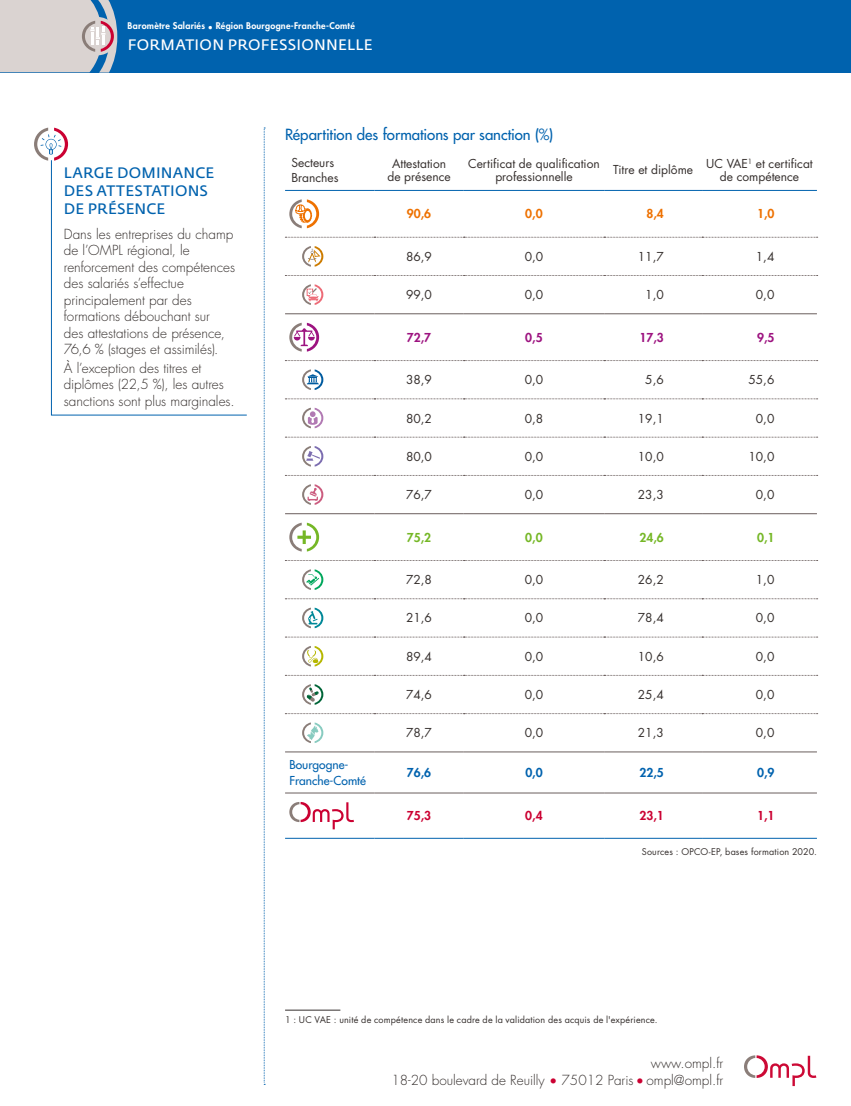
<style>
.page{position:relative;width:851px;height:1106px;background:#fff}
.page>*{position:absolute;margin:0;border:0;box-sizing:border-box;transform-origin:0 0}
.t1{font:15px/18px "Fedra Sans Std";letter-spacing:.01em;color:#0062ae}
.t2{font:500 15px "Futura Std";letter-spacing:-.005em;color:#0062ae}
.t3{font:15px "Fedra Sans Std";letter-spacing:.025em;color:#fff}
.t4{font:300 13.5px/16.5px "Futura Std";color:#352f2d}
.t5{font:12px/13.5px "Futura Std";color:#352f2d;text-align:center}
.t6{font:500 12px/15px "Futura Std";color:#0062ae}
.t7{font:800 12px "Futura Std";color:#9d1380}
.t8{font:800 12px "Futura Std";color:#75b726}
.t9{font:800 12px "Futura Std";color:#0062ae}
.t10{font:800 12px "Futura Std";color:#cb0132}
.t11{font:800 12px "Futura Std";color:#ee7100}
.t12{font:9px "Futura Std";letter-spacing:.02em;color:#352f2d}
.t13{font:800 9px "Futura Std";letter-spacing:.025em;color:#fff}
.s1{color:#cb0132}
</style>
<div class="page">
<div style="left:0;top:0;width:850px;height:72px;background:#0062ae"></div>
<svg style="left:264px;top:128px;width:1px;height:957px"></svg>
<svg style="left:34px;top:128px;width:34px;height:33px"></svg>
<svg style="left:51px;top:159px;width:196px;height:257px"></svg>
<svg style="left:744px;top:1055px;width:72px;height:31px"></svg>
<svg style="left:0;top:0;width:117px;height:73px"></svg>
<hr style="left:285px;top:1009px;width:55px;height:1px;background:#352f2d">
<hr style="left:285px;top:751px;width:89px;height:1px;background:#6a5e5d">
<hr style="left:374px;top:751px;width:89px;height:1px;background:#6a5e5d">
<hr style="left:463px;top:751px;width:141px;height:1px;background:#6a5e5d">
<hr style="left:604px;top:751px;width:98px;height:1px;background:#6a5e5d">
<hr style="left:702px;top:751px;width:114px;height:1px;background:#6a5e5d">
<hr style="left:374px;top:513px;width:89px;height:1px;background:#6a5e5d">
<hr style="left:463px;top:513px;width:141px;height:1px;background:#6a5e5d">
<hr style="left:604px;top:513px;width:98px;height:1px;background:#6a5e5d">
<hr style="left:702px;top:513px;width:114px;height:1px;background:#6a5e5d">
<hr style="left:374px;top:313px;width:89px;height:1px;background:#6a5e5d">
<hr style="left:463px;top:313px;width:141px;height:1px;background:#6a5e5d">
<hr style="left:604px;top:313px;width:98px;height:1px;background:#6a5e5d">
<hr style="left:702px;top:313px;width:114px;height:1px;background:#6a5e5d">
<hr style="left:285px;top:792px;width:89px;height:1px;background:#6a5e5d">
<hr style="left:374px;top:792px;width:89px;height:1px;background:#6a5e5d">
<hr style="left:463px;top:792px;width:141px;height:1px;background:#6a5e5d">
<hr style="left:604px;top:792px;width:98px;height:1px;background:#6a5e5d">
<hr style="left:702px;top:792px;width:114px;height:1px;background:#6a5e5d">
<hr style="left:285px;top:190px;width:89px;height:1px;background:#0062ae">
<svg style="left:285px;top:237px;width:532px;height:1px"></svg>
<svg style="left:285px;top:275px;width:532px;height:1px"></svg>
<svg style="left:285px;top:360px;width:532px;height:1px"></svg>
<svg style="left:285px;top:398px;width:532px;height:1px"></svg>
<svg style="left:285px;top:475px;width:532px;height:1px"></svg>
<svg style="left:285px;top:560px;width:532px;height:1px"></svg>
<svg style="left:285px;top:598px;width:532px;height:1px"></svg>
<svg style="left:285px;top:675px;width:532px;height:1px"></svg>
<hr style="left:285px;top:313px;width:89px;height:1px;background:#6a5e5d">
<hr style="left:285px;top:513px;width:89px;height:1px;background:#6a5e5d">
<hr style="left:285px;top:838px;width:89px;height:1px;background:#0062ae">
<hr style="left:374px;top:838px;width:89px;height:1px;background:#0062ae">
<hr style="left:463px;top:838px;width:141px;height:1px;background:#0062ae">
<hr style="left:604px;top:838px;width:98px;height:1px;background:#0062ae">
<hr style="left:702px;top:838px;width:114px;height:1px;background:#0062ae">
<hr style="left:374px;top:190px;width:89px;height:1px;background:#0062ae">
<hr style="left:463px;top:190px;width:141px;height:1px;background:#0062ae">
<hr style="left:604px;top:190px;width:98px;height:1px;background:#0062ae">
<hr style="left:702px;top:190px;width:114px;height:1px;background:#0062ae">
<svg style="left:285px;top:637px;width:532px;height:1px"></svg>
<svg style="left:285px;top:437px;width:532px;height:1px"></svg>
<svg style="left:285px;top:713px;width:532px;height:1px"></svg>
<svg style="left:289px;top:199px;width:30px;height:29px"></svg>
<svg style="left:302px;top:246px;width:21px;height:21px"></svg>
<svg style="left:302px;top:284px;width:21px;height:21px"></svg>
<svg style="left:289px;top:323px;width:30px;height:28px"></svg>
<svg style="left:302px;top:369px;width:21px;height:21px"></svg>
<svg style="left:302px;top:408px;width:21px;height:20px"></svg>
<svg style="left:302px;top:446px;width:21px;height:20px"></svg>
<svg style="left:302px;top:484px;width:21px;height:21px"></svg>
<svg style="left:289px;top:522px;width:30px;height:29px"></svg>
<svg style="left:302px;top:569px;width:21px;height:21px"></svg>
<svg style="left:302px;top:607px;width:21px;height:21px"></svg>
<svg style="left:302px;top:646px;width:21px;height:20px"></svg>
<svg style="left:302px;top:684px;width:21px;height:21px"></svg>
<svg style="left:302px;top:722px;width:21px;height:21px"></svg>
<svg style="left:289px;top:802px;width:65px;height:27px"></svg>
<p class="t13" style="left:128px;top:20px;width:229px">Baromètre Salariés • Région Bourgogne-Franche-Comté</p>
<p class="t3" style="left:128px;top:35px;width:246px">FORMATION PROFESSIONNELLE</p>
<p class="t1" style="left:64px;top:163px;width:152px">LARGE DOMINANCE<br>DES ATTESTATIONS<br>DE PRÉSENCE</p>
<p class="t4" style="left:64px;top:226px;width:173px">Dans les entreprises du champ de l’OMPL régional, le renforcement des compétences des salariés s’effectue principalement par des formations débouchant sur<br>des attestations de présence,<br>76,6 % (stages et assimilés).</p>
<p class="t4" style="left:64px;top:360px;width:172px">À l’exception des titres et diplômes (22,5 %), les autres sanctions sont plus marginales.</p>
<p class="t2" style="left:285px;top:125px;width:270px">Répartition des formations par sanction (%)</p>
<p class="t5" style="left:291px;top:155px;width:49px;line-height:15px;text-align:left">Secteurs<br>Branches</p>
<p class="t5" style="left:387px;top:157px;width:65px">Attestation de présence</p>
<p class="t5" style="left:468px;top:157px;width:133px">Certificat de qualification professionnelle</p>
<p class="t5" style="left:613px;top:163px;width:81px">Titre et diplôme</p>
<p class="t5" style="left:706px;top:157px;width:108px">UC VAE<sup>1</sup> et certificat de compétence</p>
<p class="t11" style="left:407px;top:206px;width:26px">90,6</p>
<p class="t11" style="left:525px;top:206px;width:19px">0,0</p>
<p class="t11" style="left:646px;top:206px;width:19px">8,4</p>
<p class="t11" style="left:757px;top:206px;width:19px">1,0</p>
<p class="t5" style="left:406px;top:250px;width:27px">86,9</p>
<p class="t5" style="left:524px;top:250px;width:20px">0,0</p>
<p class="t5" style="left:637px;top:250px;width:27px">11,7</p>
<p class="t5" style="left:755px;top:250px;width:20px">1,4</p>
<p class="t5" style="left:406px;top:288px;width:27px">99,0</p>
<p class="t5" style="left:524px;top:288px;width:20px">0,0</p>
<p class="t5" style="left:645px;top:288px;width:20px">1,0</p>
<p class="t5" style="left:755px;top:288px;width:20px">0,0</p>
<p class="t7" style="left:407px;top:330px;width:26px">72,7</p>
<p class="t7" style="left:525px;top:330px;width:19px">0,5</p>
<p class="t7" style="left:639px;top:330px;width:26px">17,3</p>
<p class="t7" style="left:757px;top:330px;width:19px">9,5</p>
<p class="t5" style="left:406px;top:373px;width:27px">38,9</p>
<p class="t5" style="left:524px;top:373px;width:20px">0,0</p>
<p class="t5" style="left:645px;top:373px;width:20px">5,6</p>
<p class="t5" style="left:748px;top:373px;width:27px">55,6</p>
<p class="t5" style="left:406px;top:411px;width:27px">80,2</p>
<p class="t5" style="left:524px;top:411px;width:20px">0,8</p>
<p class="t5" style="left:637px;top:411px;width:27px">19,1</p>
<p class="t5" style="left:755px;top:411px;width:20px">0,0</p>
<p class="t5" style="left:406px;top:450px;width:27px">80,0</p>
<p class="t5" style="left:524px;top:450px;width:20px">0,0</p>
<p class="t5" style="left:637px;top:450px;width:27px">10,0</p>
<p class="t5" style="left:748px;top:450px;width:27px">10,0</p>
<p class="t5" style="left:406px;top:488px;width:27px">76,7</p>
<p class="t5" style="left:524px;top:488px;width:20px">0,0</p>
<p class="t5" style="left:637px;top:488px;width:27px">23,3</p>
<p class="t5" style="left:755px;top:488px;width:20px">0,0</p>
<p class="t8" style="left:407px;top:529px;width:26px">75,2</p>
<p class="t8" style="left:525px;top:529px;width:19px">0,0</p>
<p class="t8" style="left:639px;top:529px;width:26px">24,6</p>
<p class="t8" style="left:757px;top:529px;width:19px">0,1</p>
<p class="t5" style="left:406px;top:573px;width:27px">72,8</p>
<p class="t5" style="left:524px;top:573px;width:20px">0,0</p>
<p class="t5" style="left:637px;top:573px;width:27px">26,2</p>
<p class="t5" style="left:755px;top:573px;width:20px">1,0</p>
<p class="t5" style="left:406px;top:611px;width:27px">21,6</p>
<p class="t5" style="left:524px;top:611px;width:20px">0,0</p>
<p class="t5" style="left:637px;top:611px;width:27px">78,4</p>
<p class="t5" style="left:755px;top:611px;width:20px">0,0</p>
<p class="t5" style="left:406px;top:649px;width:27px">89,4</p>
<p class="t5" style="left:524px;top:649px;width:20px">0,0</p>
<p class="t5" style="left:637px;top:649px;width:27px">10,6</p>
<p class="t5" style="left:755px;top:649px;width:20px">0,0</p>
<p class="t5" style="left:406px;top:688px;width:27px">74,6</p>
<p class="t5" style="left:524px;top:688px;width:20px">0,0</p>
<p class="t5" style="left:637px;top:688px;width:27px">25,4</p>
<p class="t5" style="left:755px;top:688px;width:20px">0,0</p>
<p class="t5" style="left:406px;top:726px;width:27px">78,7</p>
<p class="t5" style="left:524px;top:726px;width:20px">0,0</p>
<p class="t5" style="left:637px;top:726px;width:27px">21,3</p>
<p class="t5" style="left:755px;top:726px;width:20px">0,0</p>
<p class="t6" style="left:289px;top:757px;width:78px">Bourgogne-<br>Franche-Comté</p>
<p class="t9" style="left:407px;top:765px;width:26px">76,6</p>
<p class="t9" style="left:525px;top:765px;width:19px">0,0</p>
<p class="t9" style="left:639px;top:765px;width:26px">22,5</p>
<p class="t9" style="left:757px;top:765px;width:19px">0,9</p>
<p class="t10" style="left:407px;top:808px;width:26px">75,3</p>
<p class="t10" style="left:525px;top:808px;width:19px">0,4</p>
<p class="t10" style="left:639px;top:808px;width:26px">23,1</p>
<p class="t10" style="left:757px;top:808px;width:19px">1,1</p>
<p class="t12" style="left:641px;top:845px;width:177px">Sources : OPCO-EP, bases formation 2020.</p>
<p class="t12" style="left:285px;top:1014px;width:374px">1 : UC VAE : unité de compétence dans le cadre de la validation des acquis de l'expérience.</p>
<p class="t4" style="left:391px;top:1055px;width:333px;text-align:right">www.ompl.fr<br>18-20 boulevard de Reuilly <span class="s1">•</span> 75012 Paris <span class="s1">•</span> ompl@ompl.fr</p>
</div>
